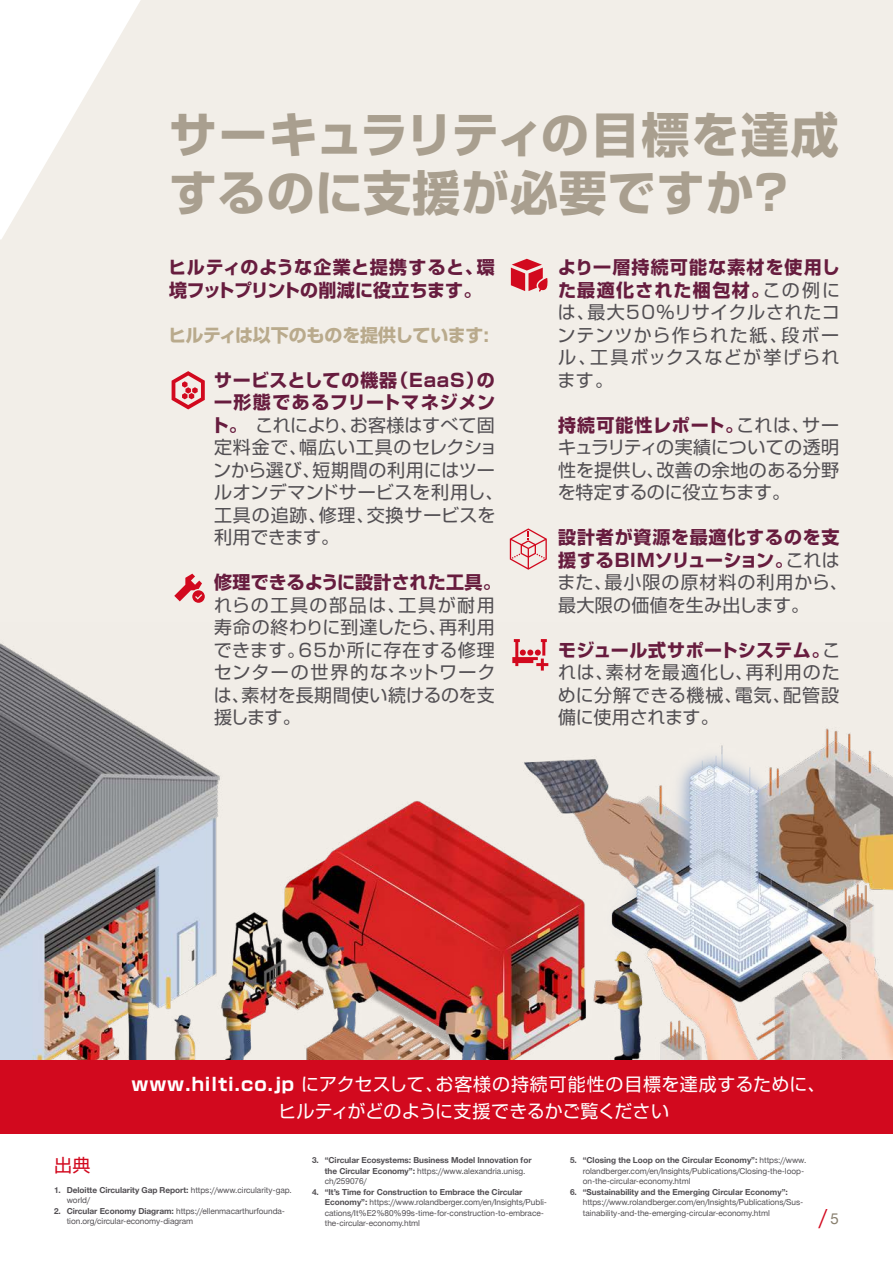
<style>
.page{position:relative;width:893px;height:1263px;background:#fff}
.page>*{position:absolute;margin:0;border:0;box-sizing:border-box;transform-origin:0 0}
.t1{font:700 48px/57.6px "Shin Go Pro";letter-spacing:.02em;color:#a99f8f}
.t2{font:21px "Hilti";color:#d2091e}
.t3{font:18px/22.5px "Shin Go Pro";letter-spacing:.025em;color:#524f53;text-align:justify}
.t4{font:18px/27px "Shin Go Pro";letter-spacing:.005em;color:#fff;text-align:center}
.t5{font:700 18px/22.5px "Shin Go Pro";letter-spacing:.005em;color:#671c3e}
.t6{font:700 18px "Shin Go Pro";letter-spacing:-.015em;color:#b9aa8c}
.t7{font:18px "Shin Go Pro";color:#d2091e}
.t8{font:8.25px/10.5px "Hilti";letter-spacing:-.005em;color:#524f53}
.t9{font:700 8.25px/10.5px "Hilti";letter-spacing:-.005em;color:#524f53}
.s1{font-weight:700;color:#671c3e}
.s2{font-weight:700}
.s3{font-weight:400}
.s4{font-size:15px;color:#887f6e}
</style>
<div class="page">
<div style="left:0;top:0;width:893px;height:1111px;background:#f2eee8"></div>
<img style="left:0;top:643px;width:893px;height:417px">
<svg style="left:0;top:0;width:141px;height:239px"></svg>
<svg style="left:510px;top:528px;width:37px;height:42px"></svg>
<svg style="left:174px;top:574px;width:31px;height:29px"></svg>
<svg style="left:512px;top:639px;width:36px;height:32px"></svg>
<svg style="left:511px;top:259px;width:37px;height:33px"></svg>
<svg style="left:172px;top:371px;width:33px;height:38px"></svg>
<div style="left:0;top:1060px;width:893px;height:74px;background:#d2091e"></div>
<h1 class="t1" style="left:169px;top:101px;width:671px">サーキュラリティの目標を達成するのに支援が必要ですか？</h1>
<h3 class="t5" style="left:168px;top:254px;width:328px">ヒルティのような企業と提携すると、環境フットプリントの削減に役立ちます。</h3>
<h3 class="t6" style="left:168px;top:321px;width:322px">ヒルティは以下のものを提供しています:</h3>
<h3 class="t3" style="left:211px;top:366px;width:294px;text-align:left"><span class="s1">サービスとしての機器（EaaS）の一形態であるフリートマネジメント。</span> これにより、お客様はすべて固定料金で、幅広い工具のセレクションから選び、短期間の利用にはツールオンデマンドサービスを利用し、工具の追跡、修理、交換サービスを利用できます。</h3>
<h3 class="t5" style="left:214px;top:569px;width:288px">修理できるように設計された工具。</h3>
<h3 class="t3" style="left:214px;top:591px;width:283px">れらの工具の部品は、工具が耐用寿命の終わりに到達したら、再利用できます。65か所に存在する修理センターの世界的なネットワークは、素材を長期間使い続けるのを支援します。</h3>
<h3 class="t3" style="left:557px;top:254px;width:284px"><span class="s1">より一層持続可能な素材を使用した最適化された梱包材。</span>この例には、最大50%リサイクルされたコンテンツから作られた紙、段ボール、工具ボックスなどが挙げられます。</h3>
<h3 class="t3" style="left:558px;top:411px;width:283px"><span class="s1">持続可能性レポート。</span>これは、サーキュラリティの実績についての透明性を提供し、改善の余地のある分野を特定するのに役立ちます。</h3>
<h3 class="t3" style="left:558px;top:524px;width:292px;text-align:left"><span class="s1">設計者が資源を最適化するのを支援するBIMソリューション。</span>これはまた、最小限の原材料の利用から、最大限の価値を生み出します。</h3>
<h3 class="t3" style="left:558px;top:636px;width:284px"><span class="s1">モジュール式サポートシステム。</span>これは、素材を最適化し、再利用のために分解できる機械、電気、配管設備に使用されます。</h3>
<h3 class="t4" style="left:131px;top:1068px;width:696px"><span class="s2">www.hilti.co.jp</span> にアクセスして、お客様の持続可能性の目標を達成するために、ヒルティがどのように支援できるかご覧ください</h3>
<h3 class="t7" style="left:54px;top:1150px;width:38px">出典</h3>
<p class="t8" style="left:67px;top:1184px;width:227px;text-indent:-13px"><span class="s2">1. Deloitte Circularity Gap Report:</span> https://www.circularity-gap. world/</p>
<p class="t8" style="left:67px;top:1205px;width:220px;text-indent:-13px"><span class="s2">2. Circular Economy Diagram:</span> https://ellenmacarthurfounda&shy;tion.org/circular-economy-diagram</p>
<p class="t9" style="left:325px;top:1155px;width:208px;text-indent:-13px">3. “Circular Ecosystems: Business Model Innovation for the Circular Economy”: <span class="s3">https://www.alexandria.unisg. ch/259076/</span></p>
<p class="t8" style="left:325px;top:1187px;width:224px;text-indent:-13px"><span class="s2">4. “It’s Time for Construction to Embrace the Circular Economy”:</span> https://www.rolandberger.com/en/Insights/Publi&shy;cations/It%E2%80%99s-time-for-construction-to-embrace&shy;the-circular-economy.html</p>
<p class="t8" style="left:583px;top:1155px;width:225px;text-indent:-13px"><span class="s2">5. “Closing the Loop on the Circular Economy”:</span> https://www. rolandberger.com/en/Insights/Publications/Closing-the-loop&shy;on-the-circular-economy.html</p>
<p class="t9" style="left:570px;top:1187px;width:219px">6. “Sustainability and the Emerging Circular Economy”:</p>
<p class="t8" style="left:583px;top:1197px;width:222px">https://www.rolandberger.com/en/Insights/Publications/Sus&shy;tainability-and-the-emerging-circular-economy.html</p>
<h2 class="t2" style="left:819px;top:1204px;width:21px">/ <span class="s4">5</span></h2>
</div>
